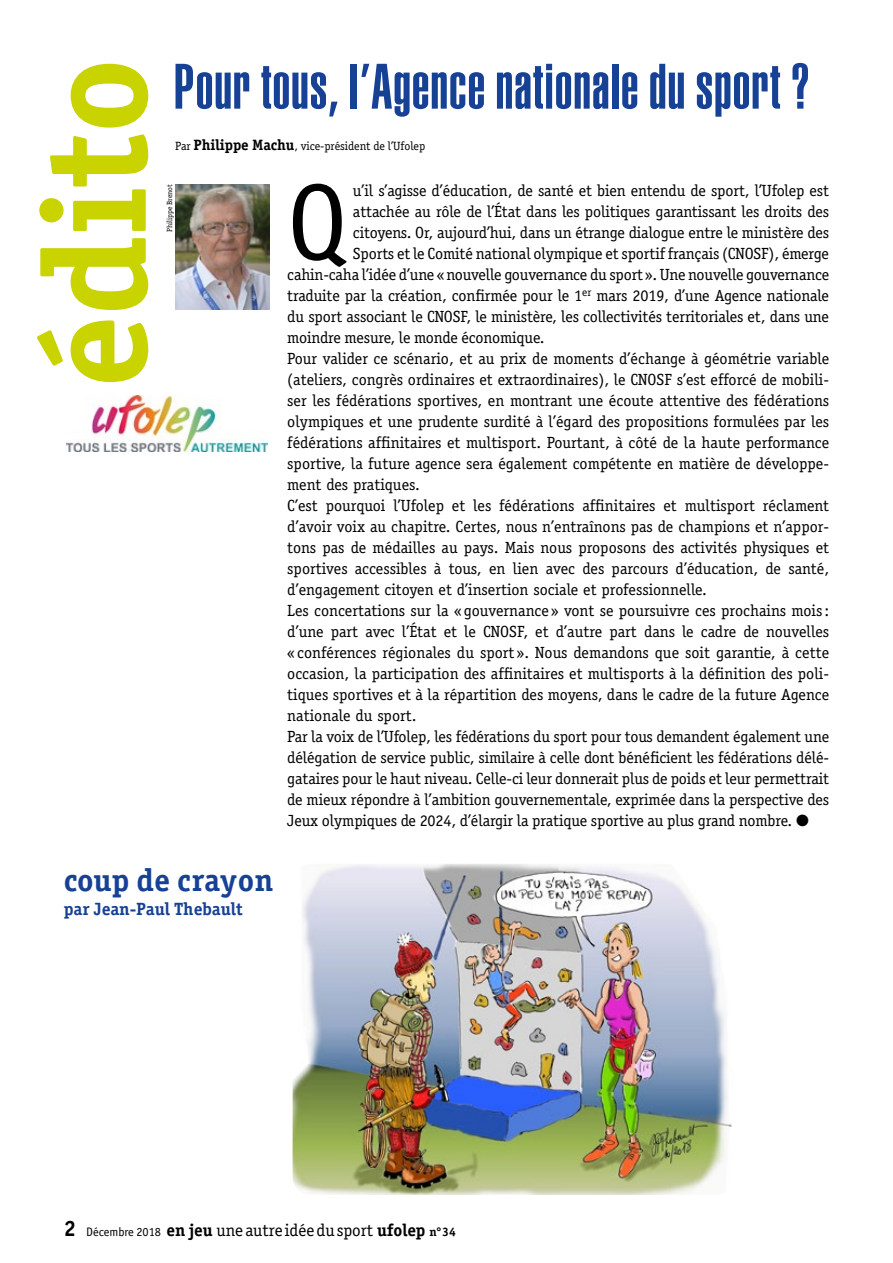
<style>
.page{position:relative;width:893px;height:1263px;background:#fff}
.page>*{position:absolute;margin:0;border:0;box-sizing:border-box;transform-origin:0 0}
.t1{font:700 147px "Officina Serif";letter-spacing:-.005em;color:#c8d300}
.t2{font:108.15px "Officina Serif";color:#000}
.t3{font:900 extra-condensed 63px "Helvetica";letter-spacing:.015em;color:#164194}
.t4{font:700 31.95px "Officina Serif";letter-spacing:-.005em;color:#164194}
.t5{font:700 17.85px "Officina Serif";letter-spacing:-.005em;color:#164194}
.t6{font:17.25px "Officina Serif";letter-spacing:-.005em;color:#000}
.t7{font:16.2px "Officina Serif";letter-spacing:-.01em;color:#000}
.t8{font:12px "Officina Serif";letter-spacing:-.005em;color:#000}
.t9{font:7.5px "Officina Serif";letter-spacing:-.005em;color:#000}
.s1{font-weight:700;font-size:15px}
.s2{font-weight:700;font-size:22.2px}
.s3{font-family:"Officina Sans";font-size:12.3px}
.s4{font-weight:700}
.s5{font-weight:700;font-size:12.3px}
</style>
<div class="page">
<img style="left:176px;top:184px;width:93px;height:125px">
<img style="left:66px;top:395px;width:202px;height:56px">
<img style="left:293px;top:864px;width:439px;height:331px">
<h1 class="t1" style="left:4px;top:389px;width:333px;rotate:-90deg">édito</h1>
<h3 class="t3" style="left:174px;top:50px;width:638px">Pour tous, l’Agence nationale du sport?</h3>
<p class="t8" style="left:175px;top:139px;width:252px">Par <span class="s1">Philippe Machu</span>, vice-président de l’Ufolep</p>
<h2 class="t2" style="left:287px;top:159px;width:62px">Q</h2>
<p class="t7" style="left:353px;top:181px;width:478px">u’il s’agisse d’éducation, de santé et bien entendu de sport, l’Ufolep est</p>
<p class="t9" style="left:165px;top:232px;width:49px;rotate:-90deg">Philippe Brenot</p>
<p class="t7" style="left:353px;top:202px;width:478px">attachée au rôle de l’État dans les politiques garantissant les droits des</p>
<p class="t7" style="left:353px;top:223px;width:478px">citoyens. Or, aujourd’hui, dans un étrange dialogue entre le ministère des</p>
<p class="t7" style="left:353px;top:244px;width:478px">Sports et le Comité national olympique et sportif français (CNOSF), émerge</p>
<p class="t7" style="left:287px;top:265px;width:543px">cahin-caha l’idée d’une «nouvelle gouvernance du sport». Une nouvelle gouvernance</p>
<p class="t7" style="left:287px;top:286px;width:543px">traduite par la création, confirmée pour le 1<sup>er</sup> mars 2019, d’une Agence nationale</p>
<p class="t7" style="left:287px;top:307px;width:543px">du sport associant le CNOSF, le ministère, les collectivités territoriales et, dans une</p>
<p class="t7" style="left:287px;top:328px;width:259px">moindre mesure, le monde économique.</p>
<p class="t7" style="left:287px;top:349px;width:543px">Pour valider ce scénario, et au prix de moments d’échange à géométrie variable</p>
<p class="t7" style="left:287px;top:370px;width:543px">(ateliers, congrès ordinaires et extraordinaires), le CNOSF s’est efforcé de mobili-</p>
<p class="t7" style="left:287px;top:391px;width:543px">ser les fédérations sportives, en montrant une écoute attentive des fédérations</p>
<p class="t7" style="left:287px;top:412px;width:543px">olympiques et une prudente surdité à l’égard des propositions formulées par les</p>
<p class="t7" style="left:287px;top:433px;width:543px">fédérations affinitaires et multisport. Pourtant, à côté de la haute performance</p>
<p class="t7" style="left:287px;top:454px;width:543px">sportive, la future agence sera également compétente en matière de développe-</p>
<p class="t7" style="left:287px;top:475px;width:134px">ment des pratiques.</p>
<p class="t7" style="left:287px;top:496px;width:543px">C’est pourquoi l’Ufolep et les fédérations affinitaires et multisport réclament</p>
<p class="t7" style="left:287px;top:517px;width:543px">d’avoir voix au chapitre. Certes, nous n’entraînons pas de champions et n’appor-</p>
<p class="t7" style="left:287px;top:538px;width:543px">tons pas de médailles au pays. Mais nous proposons des activités physiques et</p>
<p class="t7" style="left:287px;top:559px;width:543px">sportives accessibles à tous, en lien avec des parcours d’éducation, de santé,</p>
<p class="t7" style="left:287px;top:580px;width:421px">d’engagement citoyen et d’insertion sociale et professionnelle.</p>
<p class="t7" style="left:287px;top:601px;width:543px">Les concertations sur la «gouvernance » vont se poursuivre ces prochains mois:</p>
<p class="t7" style="left:287px;top:622px;width:543px">d’une part avec l’État et le CNOSF, et d’autre part dans le cadre de nouvelles</p>
<p class="t7" style="left:287px;top:643px;width:543px">« conférences régionales du sport ». Nous demandons que soit garantie, à cette</p>
<p class="t7" style="left:287px;top:664px;width:543px">occasion, la participation des affinitaires et multisports à la définition des poli-</p>
<p class="t7" style="left:287px;top:685px;width:543px">tiques sportives et à la répartition des moyens, dans le cadre de la future Agence</p>
<p class="t7" style="left:287px;top:706px;width:131px">nationale du sport.</p>
<p class="t7" style="left:287px;top:727px;width:543px">Par la voix de l’Ufolep, les fédérations du sport pour tous demandent également une</p>
<p class="t7" style="left:287px;top:748px;width:543px">délégation de service public, similaire à celle dont bénéficient les fédérations délé-</p>
<p class="t7" style="left:287px;top:769px;width:543px">gataires pour le haut niveau. Celle-ci leur donnerait plus de poids et leur permettrait</p>
<p class="t7" style="left:287px;top:790px;width:543px">de mieux répondre à l’ambition gouvernementale, exprimée dans la perspective des</p>
<p class="t7" style="left:287px;top:811px;width:523px">Jeux olympiques de 2024, d’élargir la pratique sportive au plus grand nombre. ●</p>
<h3 class="t4" style="left:64px;top:860px;width:211px">coup de crayon</h3>
<p class="t5" style="left:64px;top:898px;width:180px">par Jean-Paul Thebault</p>
<p class="t6" style="left:64px;top:1220px;width:394px"><span class="s2">2</span> <span class="s3">Décembre 2018</span> <span class="s4">en jeu</span> une autre idée du sport <span class="s4">ufolep</span> <span class="s5">n°34</span></p>
</div>
